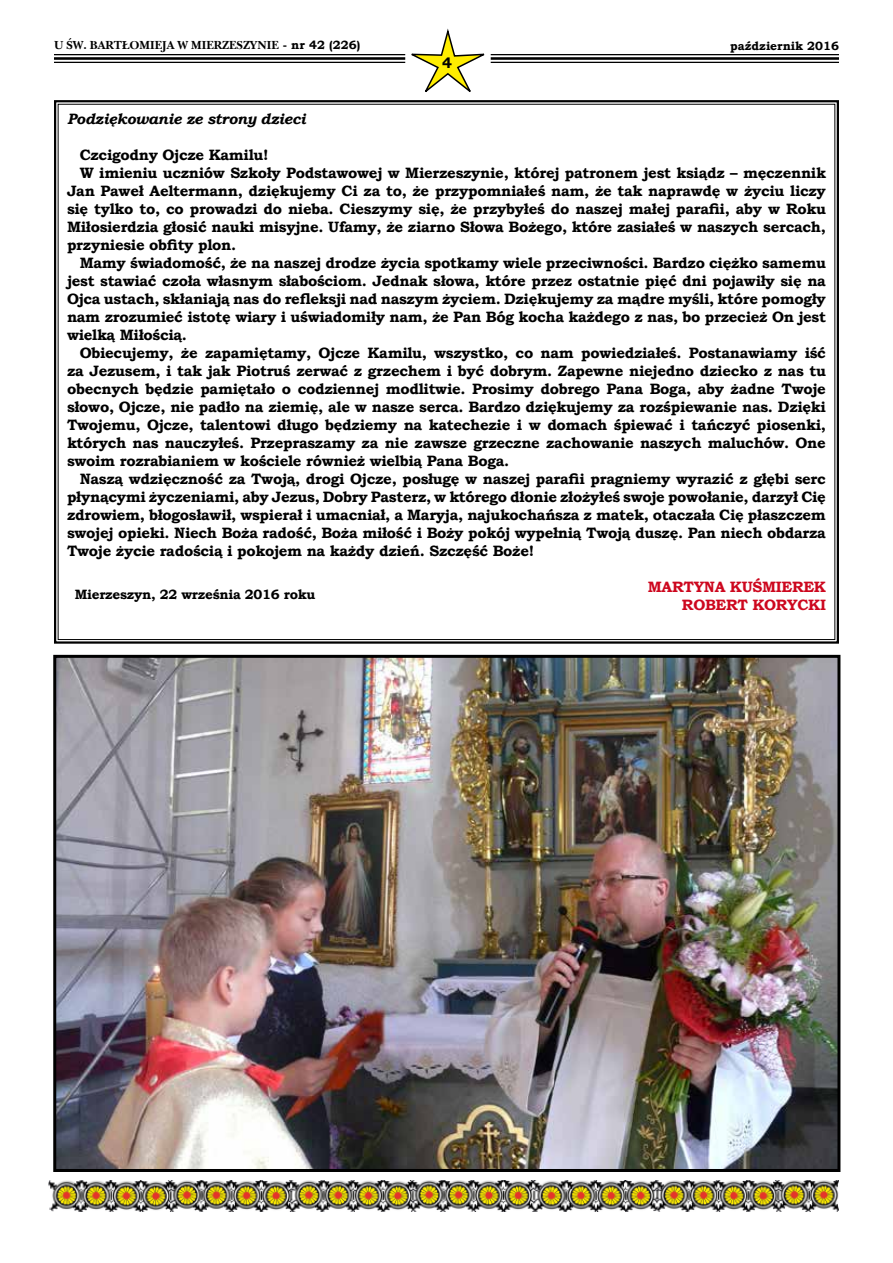
<style>
.page{position:relative;width:893px;height:1263px;background:#fff}
.page>*{position:absolute;margin:0;border:0;box-sizing:border-box;transform-origin:0 0}
.t1{font:700 15px "Bookman Old Style";letter-spacing:-.02em;color:#000}
.t2{font:700 15px/18px "Bookman Old Style";letter-spacing:-.02em;color:#cd071e;text-align:right}
.t3{font:italic 700 15px "Bookman Old Style";letter-spacing:-.02em;color:#000}
.t4{font:700 13.5px "Bookman Old Style";letter-spacing:-.02em;color:#000}
.t5{font:700 12px "Nebraska";color:#000}
.t6{font:700 12px "Bookman Old Style";color:#000}
.s1{font-family:"Bookman Old Style"}
</style>
<div class="page">
<hr style="left:54px;top:54px;width:351px;height:1px;background:#000">
<hr style="left:54px;top:57px;width:351px;height:3px;background:#000">
<hr style="left:54px;top:62px;width:351px;height:1px;background:#000">
<hr style="left:491px;top:54px;width:348px;height:1px;background:#000">
<hr style="left:491px;top:57px;width:348px;height:3px;background:#000">
<hr style="left:491px;top:62px;width:348px;height:1px;background:#000">
<svg style="left:405px;top:28px;width:86px;height:64px"></svg>
<img style="left:48px;top:1180px;width:791px;height:31px">
<svg style="left:54px;top:100px;width:785px;height:544px"></svg>
<img style="left:57px;top:659px;width:779px;height:509px">
<div style="left:53px;top:655px;width:787px;height:517px;border:3px solid #000"></div>
<p class="t5" style="left:54px;top:38px;width:308px">U ŒW. BART£OMIEJA W MIERZESZYNIE <span class="s1">- nr 42 (226)</span></p>
<p class="t6" style="left:730px;top:38px;width:110px">październik 2016</p>
<p class="t1" style="left:442px;top:52px;width:11px">4</p>
<p class="t3" style="left:67px;top:108px;width:240px">Podziękowanie ze strony dzieci</p>
<p class="t1" style="left:80px;top:144px;width:190px">Czcigodny Ojcze Kamilu!</p>
<p class="t1" style="left:80px;top:162px;width:748px">W imieniu uczniów Szkoły Podstawowej w Mierzeszynie, której patronem jest ksiądz – męczennik</p>
<p class="t1" style="left:67px;top:180px;width:760px">Jan Paweł Aeltermann, dziękujemy Ci za to, że przypomniałeś nam, że tak naprawdę w życiu liczy</p>
<p class="t1" style="left:67px;top:198px;width:760px">się tylko to, co prowadzi do nieba. Cieszymy się, że przybyłeś do naszej małej parafii, aby w Roku</p>
<p class="t1" style="left:67px;top:216px;width:760px">Miłosierdzia głosić nauki misyjne. Ufamy, że ziarno Słowa Bożego, które zasiałeś w naszych sercach,</p>
<p class="t1" style="left:67px;top:234px;width:171px">przyniesie obfity plon.</p>
<p class="t1" style="left:80px;top:252px;width:748px">Mamy świadomość, że na naszej drodze życia spotkamy wiele przeciwności. Bardzo ciężko samemu</p>
<p class="t1" style="left:67px;top:270px;width:760px">jest stawiać czoła własnym słabościom. Jednak słowa, które przez ostatnie pięć dni pojawiły się na</p>
<p class="t1" style="left:67px;top:288px;width:760px">Ojca ustach, skłaniają nas do refleksji nad naszym życiem. Dziękujemy za mądre myśli, które pomogły</p>
<p class="t1" style="left:67px;top:306px;width:760px">nam zrozumieć istotę wiary i uświadomiły nam, że Pan Bóg kocha każdego z nas, bo przecież On jest</p>
<p class="t1" style="left:67px;top:324px;width:121px">wielką Miłością.</p>
<p class="t1" style="left:80px;top:342px;width:748px">Obiecujemy, że zapamiętamy, Ojcze Kamilu, wszystko, co nam powiedziałeś. Postanawiamy iść</p>
<p class="t1" style="left:67px;top:360px;width:760px">za Jezusem, i tak jak Piotruś zerwać z grzechem i być dobrym. Zapewne niejedno dziecko z nas tu</p>
<p class="t1" style="left:67px;top:378px;width:760px">obecnych będzie pamiętało o codziennej modlitwie. Prosimy dobrego Pana Boga, aby żadne Twoje</p>
<p class="t1" style="left:67px;top:396px;width:760px">słowo, Ojcze, nie padło na ziemię, ale w nasze serca. Bardzo dziękujemy za rozśpiewanie nas. Dzięki</p>
<p class="t1" style="left:67px;top:414px;width:760px">Twojemu, Ojcze, talentowi długo będziemy na katechezie i w domach śpiewać i tańczyć piosenki,</p>
<p class="t1" style="left:67px;top:432px;width:760px">których nas nauczyłeś. Przepraszamy za nie zawsze grzeczne zachowanie naszych maluchów. One</p>
<p class="t1" style="left:67px;top:450px;width:444px">swoim rozrabianiem w kościele również wielbią Pana Boga.</p>
<p class="t1" style="left:80px;top:468px;width:748px">Naszą wdzięczność za Twoją, drogi Ojcze, posługę w naszej parafii pragniemy wyrazić z głębi serc</p>
<p class="t1" style="left:67px;top:486px;width:760px">płynącymi życzeniami, aby Jezus, Dobry Pasterz, w którego dłonie złożyłeś swoje powołanie, darzył Cię</p>
<p class="t1" style="left:67px;top:504px;width:760px">zdrowiem, błogosławił, wspierał i umacniał, a Maryja, najukochańsza z matek, otaczała Cię płaszczem</p>
<p class="t1" style="left:67px;top:522px;width:760px">swojej opieki. Niech Boża radość, Boża miłość i Boży pokój wypełnią Twoją duszę. Pan niech obdarza</p>
<p class="t1" style="left:67px;top:540px;width:469px">Twoje życie radością i pokojem na każdy dzień. Szczęść Boże!</p>
<p class="t2" style="left:648px;top:578px;width:180px">MARTYNA KUŚMIEREK<br>ROBERT KORYCKI</p>
<p class="t4" style="left:75px;top:584px;width:242px">Mierzeszyn, 22 września 2016 roku</p>
</div>
